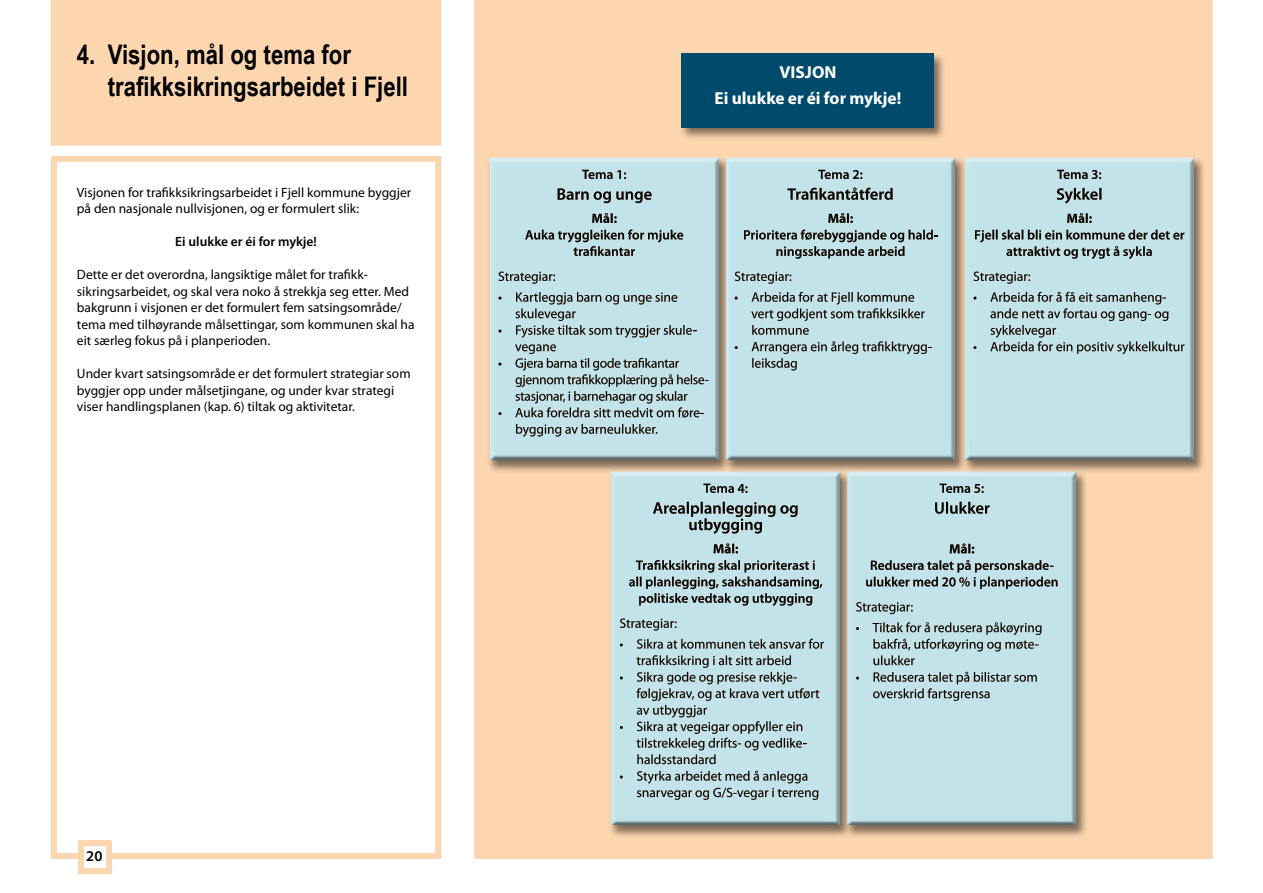
<style>
.page{position:relative;width:1263px;height:893px;background:#fff}
.page>*{position:absolute;margin:0;border:0;box-sizing:border-box;transform-origin:0 0}
.t1{font:700 27px/32.4px "Arial Narrow";color:#000}
.t2{font:700 17.4px/26.1px "Myriad Pro";color:#fff;text-align:center}
.t3{font:600 15px "Myriad Pro";color:#000}
.t4{font:13.5px/16.5px "Myriad Pro";color:#000}
.t5{font:600 13.5px "Myriad Pro";color:#000}
</style>
<div class="page">
<div style="left:51px;top:156px;width:390px;height:703px;border:6px solid #fcd6af"></div>
<div style="left:474px;top:0;width:739px;height:859px;background:#fcd6af"></div>
<div style="left:51px;top:0;width:390px;height:146px;background:#fcd6af"></div>
<div style="left:51px;top:0;width:191px;height:87px;background:#fcd6af"></div>
<div style="left:487px;top:157px;width:243px;height:316px;background:#000;opacity:.5"></div>
<div style="left:484px;top:154px;width:241px;height:307px;background:#000;opacity:.75"></div>
<div style="left:608px;top:471px;width:243px;height:367px;background:#000;opacity:.5"></div>
<div style="left:605px;top:468px;width:241px;height:357px;background:#000;opacity:.75"></div>
<div style="left:723px;top:157px;width:243px;height:316px;background:#000;opacity:.5"></div>
<div style="left:720px;top:154px;width:241px;height:307px;background:#000;opacity:.75"></div>
<div style="left:844px;top:471px;width:243px;height:367px;background:#000;opacity:.5"></div>
<div style="left:841px;top:468px;width:241px;height:357px;background:#000;opacity:.75"></div>
<div style="left:962px;top:157px;width:243px;height:316px;background:#000;opacity:.5"></div>
<div style="left:959px;top:154px;width:241px;height:307px;background:#000;opacity:.75"></div>
<div style="left:679px;top:52px;width:266px;height:89px;background:#000;opacity:.5"></div>
<div style="left:682px;top:53px;width:252px;height:75px;background:#004b6c"></div>
<div style="left:78px;top:840px;width:34px;height:34px;background:#fff;border:6px solid #fcd6af"></div>
<h1 class="t1" style="left:108px;top:37px;width:302px;text-indent:-31px">4. Visjon, mål og tema for trafikk-sikringsarbeidet i Fjell</h1>
<p class="t4" style="left:77px;top:184px;width:336px">Visjonen for trafikksikringsarbeidet i Fjell kommune byggjer på den nasjonale nullvisjonen, og er formulert slik:</p>
<p class="t5" style="left:175px;top:233px;width:143px">Ei ulukke er éi for mykje!</p>
<p class="t4" style="left:77px;top:266px;width:339px">Dette er det overordna, langsiktige målet for trafikk&shy;sikringsarbeidet, og skal vera noko å strekkja seg etter. Med bakgrunn i visjonen er det formulert fem satsingsområde/ tema med tilhøyrande målsettingar, som kommunen skal ha eit særleg fokus på i planperioden.</p>
<p class="t4" style="left:77px;top:365px;width:335px">Under kvart satsingsområde er det formulert strategiar som byggjer opp under målsetjingane, og under kvar strategi viser handlingsplanen (kap. 6) tiltak og aktivitetar.</p>
<p class="t3" style="left:86px;top:846px;width:18px">20</p>
<p class="t2" style="left:714px;top:58px;width:188px">VISJON<br>Ei ulukke er éi for mykje!</p>
</div>
